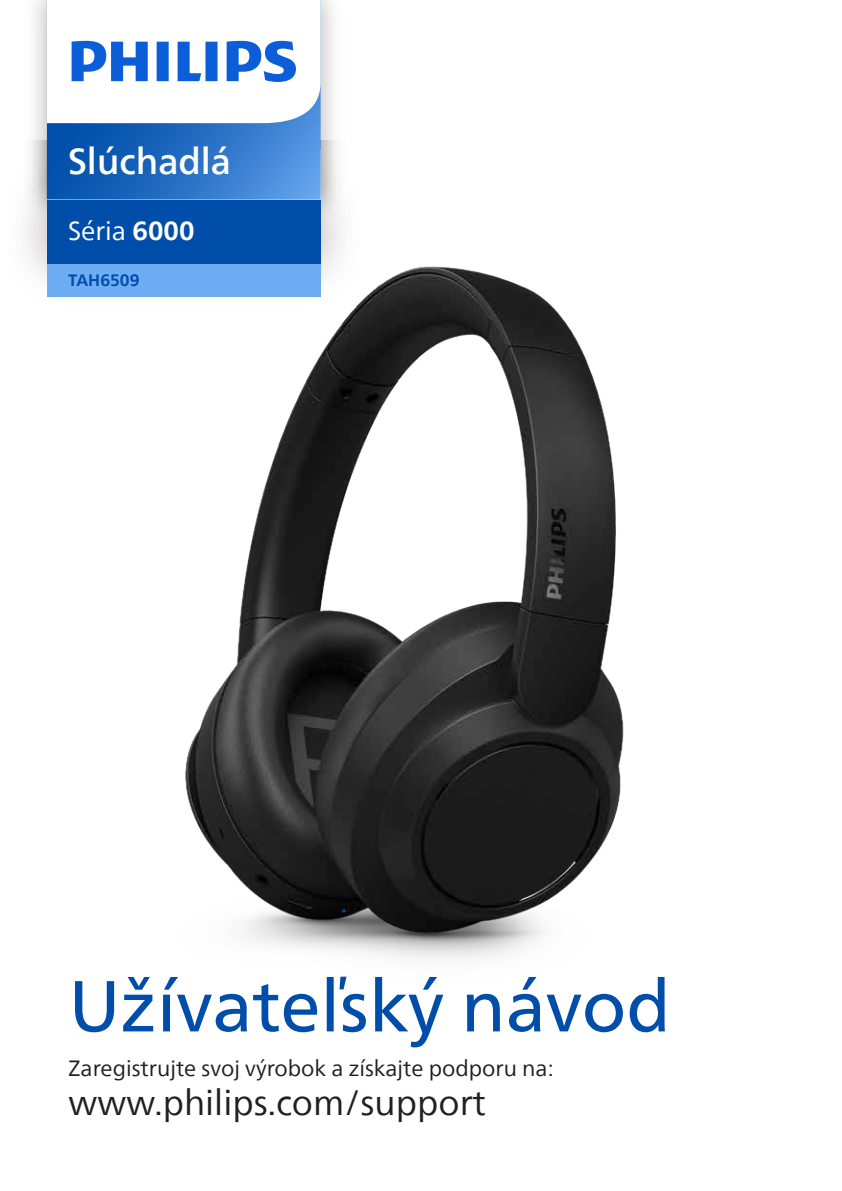
<style>
.page{position:relative;width:842px;height:1191px;background:#fff}
.page>*{position:absolute;margin:0;border:0;box-sizing:border-box;transform-origin:0 0}
.t1{font:72px "Neue Frutiger World";color:#004eaa}
.t2{font:500 36px "Neue Frutiger World";color:#fff}
.t3{font:35px "Neue Frutiger World";color:#231f20}
.t4{font:26px "Neue Frutiger World";color:#fff}
.t5{font:22px "Neue Frutiger World";color:#231f20}
.t6{font:700 16.4px "Neue Frutiger World";color:#004eaa}
.s1{font-weight:700}
</style>
<div class="page">
<img style="left:185px;top:266px;width:439px;height:693px">
<img style="left:31px;top:0;width:306px;height:141px">
<svg style="left:47px;top:0;width:274px;height:141px"></svg>
<img style="left:25px;top:141px;width:355px;height:182px">
<div style="left:47px;top:199px;width:274px;height:65px;background:#004eaa"></div>
<div style="left:47px;top:264px;width:274px;height:32px;background:#6eadf3"></div>
<p class="t2" style="left:68px;top:131px;width:165px">Slúchadlá</p>
<p class="t4" style="left:68px;top:211px;width:128px">Séria <span class="s1">6000</span></p>
<p class="t6" style="left:68px;top:265px;width:73px">TAH6509</p>
<p class="t1" style="left:69px;top:949px;width:604px">Užívateľský návod</p>
<p class="t5" style="left:69px;top:1051px;width:487px">Zaregistrujte svoj výrobok a získajte podporu na:</p>
<p class="t3" style="left:69px;top:1075px;width:419px">www.philips.com/support</p>
</div>
